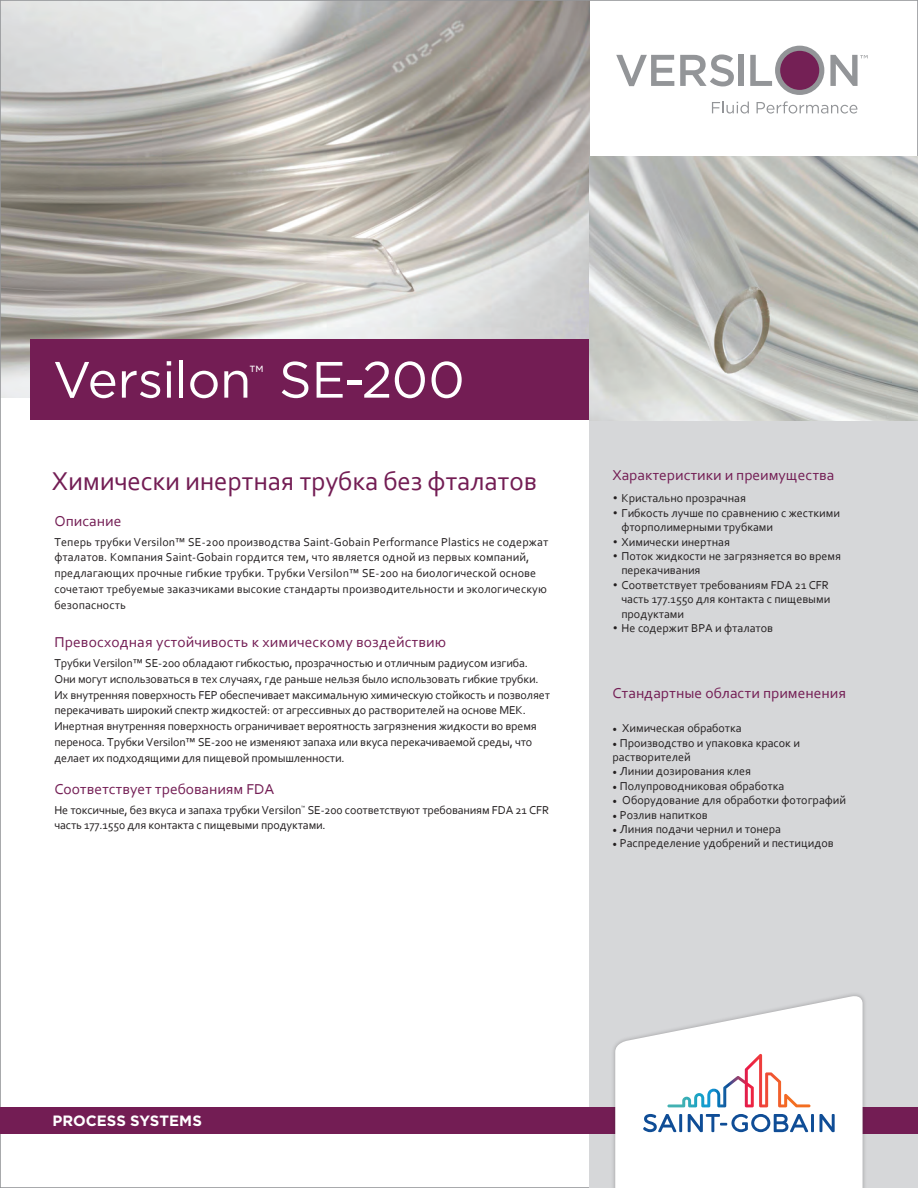
<style>
.page{position:relative;width:918px;height:1188px;background:#fff}
.page>*{position:absolute;margin:0;border:0;box-sizing:border-box;transform-origin:0 0}
.box___Product_name{font:51px "Gotham";letter-spacing:-.01em;color:#fff}
.Heading{font:27px "Corbel";letter-spacing:-.005em;color:#731d54}
.box___Product_name-2{font:20.4px "Gotham";color:#fff}
.Heading-2{font:15px "Corbel";letter-spacing:.01em;color:#731d54}
.F_B_heads{font:15px "Corbel";letter-spacing:.005em;color:#731d54}
.body_-_copy{font:700 15px "Gotham";color:#fff}
.Heading-3{font:12px/15.8px "Corbel";letter-spacing:-.01em;color:#231f20}
.F_B_Bullets{font:12px/14.4px "Corbel";color:#231f20}
.Heading-4{font:12px/15.8px "Corbel";letter-spacing:.01em;color:#231f20}
.Heading-5{font:4.8px "Corbel";color:#231f20}
.s1{font-family:"Gotham"}
.s2{font-family:"Minion Pro"}
</style>
<div class="page">
<img style="left:2px;top:2px;width:588px;height:396px">
<div style="left:31px;top:339px;width:573px;height:81px;background:#731d54"></div>
<div style="left:590px;top:398px;width:328px;height:790px;background:#d6d7d9"></div>
<img style="left:590px;top:157px;width:328px;height:263px">
<div style="left:0;top:1107px;width:918px;height:27px;background:#731d54"></div>
<div style="left:611px;top:992px;width:256px;height:196px;background:#231f20;opacity:.3"></div>
<svg style="left:615px;top:996px;width:248px;height:192px;fill:#fff"></svg>
<svg style="left:643px;top:1114px;width:33px;height:18px"></svg>
<hr style="left:679px;top:1114px;width:3px;height:18px;background:#0f4d96">
<svg style="left:688px;top:1114px;width:120px;height:18px;background:#a3bbd7"></svg>
<hr style="left:811px;top:1114px;width:3px;height:18px;background:#0f4d96">
<svg style="left:819px;top:1114px;width:16px;height:18px"></svg>
<svg style="left:667px;top:1054px;width:144px;height:53px;background:#f0e5e6"></svg>
<div style="left:775px;top:46px;width:49px;height:49px;background:#939598;border-radius:50%"></div>
<div style="left:780px;top:51px;width:39px;height:39px;background:#742055;border-radius:50%"></div>
<svg style="left:616px;top:55px;width:58px;height:31px"></svg>
<svg style="left:680px;top:54px;width:54px;height:32px"></svg>
<div style="left:739px;top:55px;width:5px;height:31px;background:#939598"></div>
<svg style="left:750px;top:55px;width:22px;height:31px"></svg>
<svg style="left:712px;top:102px;width:37px;height:12px"></svg>
<svg style="left:757px;top:101px;width:100px;height:13px"></svg>
<svg style="left:830px;top:55px;width:38px;height:31px"></svg>
<p class="box___Product_name" style="left:53px;top:347px;width:200px">Versilon</p>
<p class="box___Product_name-2" style="left:250px;top:360px;width:16px">™</p>
<p class="box___Product_name" style="left:279px;top:347px;width:187px">SE-200</p>
<p class="Heading" style="left:52px;top:464px;width:487px">Химически инертная трубка без фталатов</p>
<p class="Heading-2" style="left:54px;top:511px;width:69px">Описание</p>
<p class="Heading-4" style="left:54px;top:534px;width:495px">Теперь трубки Versilon™ SE-200 производства Saint-Gobain Performance Plastics не содержат фталатов. Компания Saint-Gobain гордится тем, что является одной из первых компаний, предлагающих прочные гибкие трубки. Трубки Versilon™ SE-200 на биологической основе сочетают требуемые заказчиками высокие стандарты производительности и экологическую безопасность</p>
<p class="Heading-2" style="left:54px;top:633px;width:393px">Превосходная устойчивость к химическому воздействию</p>
<p class="Heading-3" style="left:54px;top:655px;width:497px">Трубки Versilon™ SE-200 обладают гибкостью, прозрачностью и отличным радиусом изгиба.<br>Они могут использоваться в тех случаях, где раньше нельзя было использовать гибкие трубки.<br>Их внутренняя поверхность FEP обеспечивает максимальную химическую стойкость и позволяет перекачивать широкий спектр жидкостей: от агрессивных до растворителей на основе МЕК.<br>Инертная внутренняя поверхность ограничивает вероятность загрязнения жидкости во время переноса. Трубки Versilon™ SE-200 не изменяют запаха или вкуса перекачиваемой среды, что делает их подходящими для пищевой промышленности.</p>
<p class="Heading-2" style="left:54px;top:779px;width:222px">Соответствует требованиям FDA</p>
<p class="Heading-3" style="left:54px;top:801px;width:249px">Не токсичные, без вкуса и запаха трубки Versilon</p>
<p class="Heading-5" style="left:301px;top:805px;width:6px">™</p>
<p class="Heading-3" style="left:54px;top:801px;width:496px;text-indent:253px">SE-200 соответствуют требованиям FDA 21 CFR часть 177.1550 для контакта с пищевыми продуктами.</p>
<p class="F_B_heads" style="left:612px;top:466px;width:223px">Характеристики и преимущества</p>
<p class="F_B_Bullets" style="left:612px;top:491px;width:135px"><span class="s1">•</span> Кристально прозрачная</p>
<p class="F_B_Bullets" style="left:621px;top:505px;width:220px;text-indent:-9px"><span class="s1">•</span> Гибкость лучше по сравнению с жесткими фторполимерными трубками</p>
<p class="F_B_Bullets" style="left:612px;top:534px;width:119px"><span class="s1">•</span> Химически инертная</p>
<p class="F_B_Bullets" style="left:621px;top:549px;width:221px;text-indent:-9px"><span class="s1">•</span> Поток жидкости не загрязняется во время перекачивания</p>
<p class="F_B_Bullets" style="left:621px;top:577px;width:210px;text-align:justify;text-indent:-9px"><span class="s1">•</span> Соответствует требованиям FDA 21 CFR часть 177.1550 для контакта с пищевыми продуктами</p>
<p class="F_B_Bullets" style="left:612px;top:621px;width:162px"><span class="s1">•</span> Не содержит BPA и фталатов</p>
<p class="F_B_heads" style="left:612px;top:684px;width:235px">Стандартные области применения</p>
<p class="F_B_Bullets" style="left:613px;top:721px;width:131px"><span class="s2">•</span> Химическая обработка</p>
<p class="F_B_Bullets" style="left:613px;top:735px;width:189px"><span class="s2">•</span> Производство и упаковка красок и растворителей</p>
<p class="F_B_Bullets" style="left:613px;top:764px;width:140px"><span class="s2">•</span> Линии дозирования клея</p>
<p class="F_B_Bullets" style="left:613px;top:778px;width:173px"><span class="s2">•</span> Полупроводниковая обработка</p>
<p class="F_B_Bullets" style="left:613px;top:793px;width:235px"><span class="s2">•</span> Оборудование для обработки фотографий</p>
<p class="F_B_Bullets" style="left:613px;top:807px;width:97px"><span class="s2">•</span> Розлив напитков</p>
<p class="F_B_Bullets" style="left:613px;top:822px;width:170px"><span class="s2">•</span> Линия подачи чернил и тонера</p>
<p class="F_B_Bullets" style="left:613px;top:836px;width:223px"><span class="s2">•</span> Распределение удобрений и пестицидов</p>
<p class="body_-_copy" style="left:52px;top:1111px;width:151px">PROCESS SYSTEMS</p>
</div>
